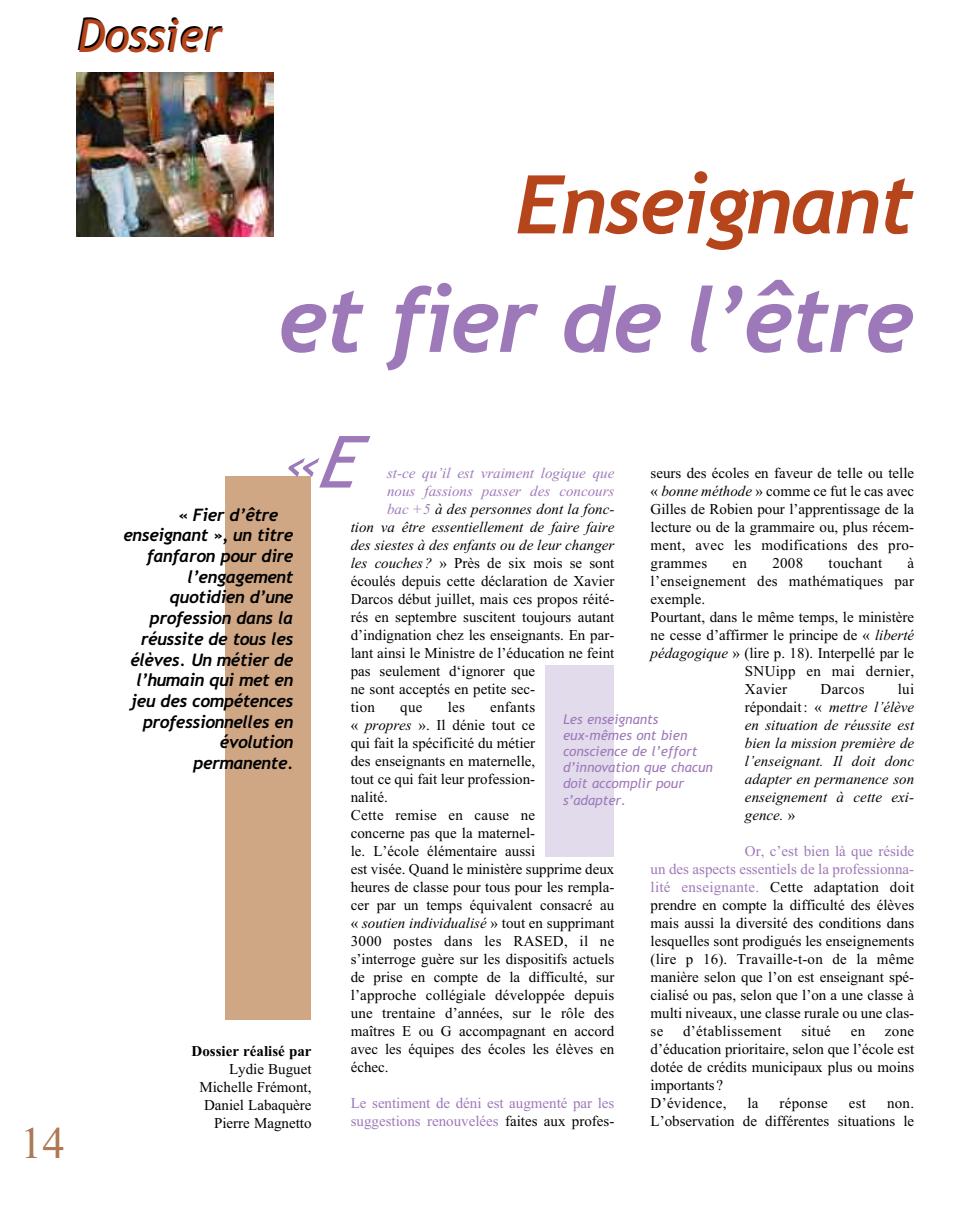
<style>
.page{position:relative;width:978px;height:1212px;background:#fff}
.page>*{position:absolute;margin:0;border:0;box-sizing:border-box;transform-origin:0 0}
.t1{font:italic 700 90px "Trebuchet";letter-spacing:-.03em;color:#9e79b9}
.t2{font:italic 700 81px "Trebuchet";letter-spacing:-.03em;color:#b7451c}
.t3{font:italic 72px "Trebuchet MS";color:#9e79b9}
.t4{font:italic 45px "Trebuchet MS";color:#000}
.t5{font:45px "Times New Roman";color:#ae7957}
.t6{font:italic 700 17.25px "Trebuchet";letter-spacing:-.025em;color:#000}
.t7{font:15px/18px "Times New Roman";color:#000}
.t8{font:italic 15px/18px "Times New Roman";color:#000;text-align:justify}
.t9{font:15px "Times New Roman";letter-spacing:.02em;color:#000}
.t10{font:15px/18px "Times New Roman";color:#9e79b9}
.t11{font:italic 15px "Times New Roman";color:#9e79b9}
.t12{font:700 15px "Times New Roman";color:#000}
.t13{font:italic 13.5px/16.2px "Trebuchet MS";color:#9e79b9}
.s1{color:#9e79b9}
.s2{font-style:italic}
.s3{font-style:normal}
.s4{color:#000}
</style>
<div class="page">
<img style="left:77px;top:72px;width:197px;height:165px">
<div style="left:225px;top:476px;width:85px;height:544px;background:#d0a784"></div>
<div style="left:546px;top:665px;width:68px;height:191px;background:#e1dbec"></div>
<h3 class="t4" style="left:77px;top:8px;width:146px">Dossier</h3>
<h3 class="t5" style="left:20px;top:1116px;width:47px">14</h3>
<h2 class="t2" style="left:516px;top:158px;width:400px">Enseignant</h2>
<h1 class="t1" style="left:278px;top:268px;width:638px">et fier de l’être</h1>
<h3 class="t3" style="left:280px;top:421px;width:78px">«E</h3>
<p class="t11" style="left:387px;top:464px;width:229px">st-ce qu’il est vraiment logique que</p>
<p class="t11" style="left:387px;top:482px;width:229px">nous fassions passer des concours</p>
<p class="t8" style="left:387px;top:500px;width:229px"><span class="s1">bac +5</span> à des personnes dont la fonc-</p>
<p class="t8" style="left:351px;top:518px;width:265px">tion va être essentiellement de faire faire</p>
<p class="t8" style="left:351px;top:536px;width:265px">des siestes à des enfants ou de leur changer</p>
<p class="t7" style="left:351px;top:554px;width:265px"><span class="s2">les couches?</span> » Près de six mois se sont</p>
<p class="t7" style="left:351px;top:572px;width:265px">écoulés depuis cette déclaration de Xavier</p>
<p class="t7" style="left:351px;top:590px;width:265px">Darcos début juillet, mais ces propos réité-</p>
<p class="t7" style="left:351px;top:608px;width:265px">rés en septembre suscitent toujours autant</p>
<p class="t7" style="left:351px;top:626px;width:265px">d’indignation chez les enseignants. En par-</p>
<p class="t7" style="left:351px;top:644px;width:265px">lant ainsi le Ministre de l’éducation ne feint</p>
<p class="t7" style="left:351px;top:662px;width:186px">pas seulement d‘ignorer que</p>
<p class="t7" style="left:351px;top:680px;width:186px">ne sont acceptés en petite sec-</p>
<p class="t7" style="left:351px;top:698px;width:26px">tion</p>
<p class="t7" style="left:400px;top:698px;width:24px">que</p>
<p class="t7" style="left:448px;top:698px;width:19px">les</p>
<p class="t7" style="left:651px;top:464px;width:265px;text-align:justify">seurs des écoles en faveur de telle ou telle « <span class="s2">bonne méthode</span> » comme ce fut le cas avec Gilles de Robien pour l’apprentissage de la lecture ou de la grammaire ou, plus récem&shy;ment, avec les modifications des pro&shy;grammes</p>
<p class="t6" style="left:179px;top:505px;width:101px">« Fier d’être</p>
<p class="t6" style="left:123px;top:525px;width:172px">enseignant », un titre</p>
<p class="t6" style="left:147px;top:546px;width:148px">fanfaron pour dire</p>
<p class="t6" style="left:188px;top:567px;width:107px">l’engagement</p>
<p class="t6" style="left:170px;top:587px;width:125px">quotidien d’une</p>
<p class="t6" style="left:150px;top:608px;width:145px">profession dans la</p>
<p class="t6" style="left:141px;top:629px;width:154px">réussite de tous les</p>
<p class="t6" style="left:130px;top:649px;width:165px">élèves. Un métier de</p>
<p class="t6" style="left:136px;top:670px;width:159px">l’humain qui met en</p>
<p class="t6" style="left:131px;top:691px;width:164px">jeu des compétences</p>
<p class="t6" style="left:143px;top:712px;width:152px">professionnelles en</p>
<p class="t6" style="left:220px;top:732px;width:75px">évolution</p>
<p class="t6" style="left:193px;top:753px;width:102px">permanente.</p>
<p class="t7" style="left:733px;top:554px;width:16px">en</p>
<p class="t7" style="left:772px;top:554px;width:32px">2008</p>
<p class="t9" style="left:828px;top:554px;width:55px">touchant</p>
<p class="t7" style="left:908px;top:554px;width:8px">à</p>
<p class="t9" style="left:651px;top:572px;width:265px">l’enseignement des mathématiques par</p>
<p class="t7" style="left:651px;top:590px;width:56px">exemple.</p>
<p class="t7" style="left:651px;top:608px;width:265px">Pourtant, dans le même temps, le ministère</p>
<p class="t7" style="left:651px;top:626px;width:265px">ne cesse d’affirmer le principe de « <span class="s2">liberté</span></p>
<p class="t7" style="left:651px;top:644px;width:265px"><span class="s2">pédagogique</span> » (lire p. 18). Interpellé par le</p>
<p class="t9" style="left:745px;top:662px;width:171px">SNUipp en mai dernier,</p>
<p class="t7" style="left:745px;top:680px;width:44px">Xavier</p>
<p class="t7" style="left:820px;top:680px;width:45px">Darcos</p>
<p class="t8" style="left:745px;top:680px;width:171px;text-indent:153px"><span class="s3">lui répondait: «</span> mettre l’élève en situation de réussite est bien la mission première de l’enseignant. Il doit donc adapter en permanence son enseignement à cette exi&shy;gence. <span class="s3">»</span></p>
<p class="t7" style="left:651px;top:842px;width:265px;text-align:justify;text-indent:94px"><span class="s1">Or, c’est bien là que réside un des aspects essentiels de la professionna&shy;lité enseignante.</span> Cette adaptation doit prendre en compte la difficulté des élèves mais aussi la diversité des conditions dans lesquelles sont prodigués les enseignements (lire p 16). Travaille-t-on de la même manière selon que l’on est enseignant spé&shy;cialisé ou pas, selon que l’on a une classe à multi niveaux, une classe rurale ou une clas&shy;se</p>
<p class="t7" style="left:351px;top:698px;width:265px;text-indent:139px">enfants<br>« <span class="s2">propres</span> ». Il dénie tout ce<br>qui fait la spécificité du métier<br>des enseignants en maternelle,<br>tout ce qui fait leur profession-<br>nalité.<br>Cette remise en cause ne<br>concerne pas que la maternel-<br>le. L’école élémentaire aussi<br>est visée. Quand le ministère supprime deux heures de classe pour tous pour les rempla&shy;cer par un temps équivalent consacré au « <span class="s2">soutien individualisé</span> » tout en supprimant<br>3000 postes dans les RASED, il ne s’interroge guère sur les dispositifs actuels de prise en compte de la difficulté, sur l’approche collégiale développée depuis une trentaine d’années, sur le rôle des maîtres E ou G accompagnant en accord avec les équipes des écoles les élèves en échec.</p>
<p class="t10" style="left:351px;top:1094px;width:265px">Le sentiment de déni est augmenté par les suggestions renouvelées <span class="s4">faites aux profes-</span></p>
<p class="t13" style="left:563px;top:711px;width:151px">Les enseignants eux-mêmes ont bien conscience de l’effort d’innovation que chacun doit accomplir pour s’adapter.</p>
<p class="t9" style="left:683px;top:1022px;width:100px">d’établissement</p>
<p class="t7" style="left:801px;top:1022px;width:31px">situé</p>
<p class="t7" style="left:851px;top:1022px;width:16px">en</p>
<p class="t7" style="left:651px;top:1022px;width:265px;text-indent:234px">zone d’éducation prioritaire, selon que l’école est dotée de crédits municipaux plus ou moins importants ?<br>D’évidence,</p>
<p class="t12" style="left:192px;top:1042px;width:121px">Dossier réalisé par</p>
<p class="t7" style="left:199px;top:1059px;width:114px;text-align:right">Lydie Buguet<br>Michelle Frémont,<br>Daniel Labaquère<br>Pierre Magnetto</p>
<p class="t7" style="left:747px;top:1094px;width:13px">la</p>
<p class="t9" style="left:779px;top:1094px;width:50px">réponse</p>
<p class="t7" style="left:849px;top:1094px;width:19px">est</p>
<p class="t7" style="left:651px;top:1094px;width:265px;text-align:right">non.<br>L’observation de différentes situations le</p>
</div>
